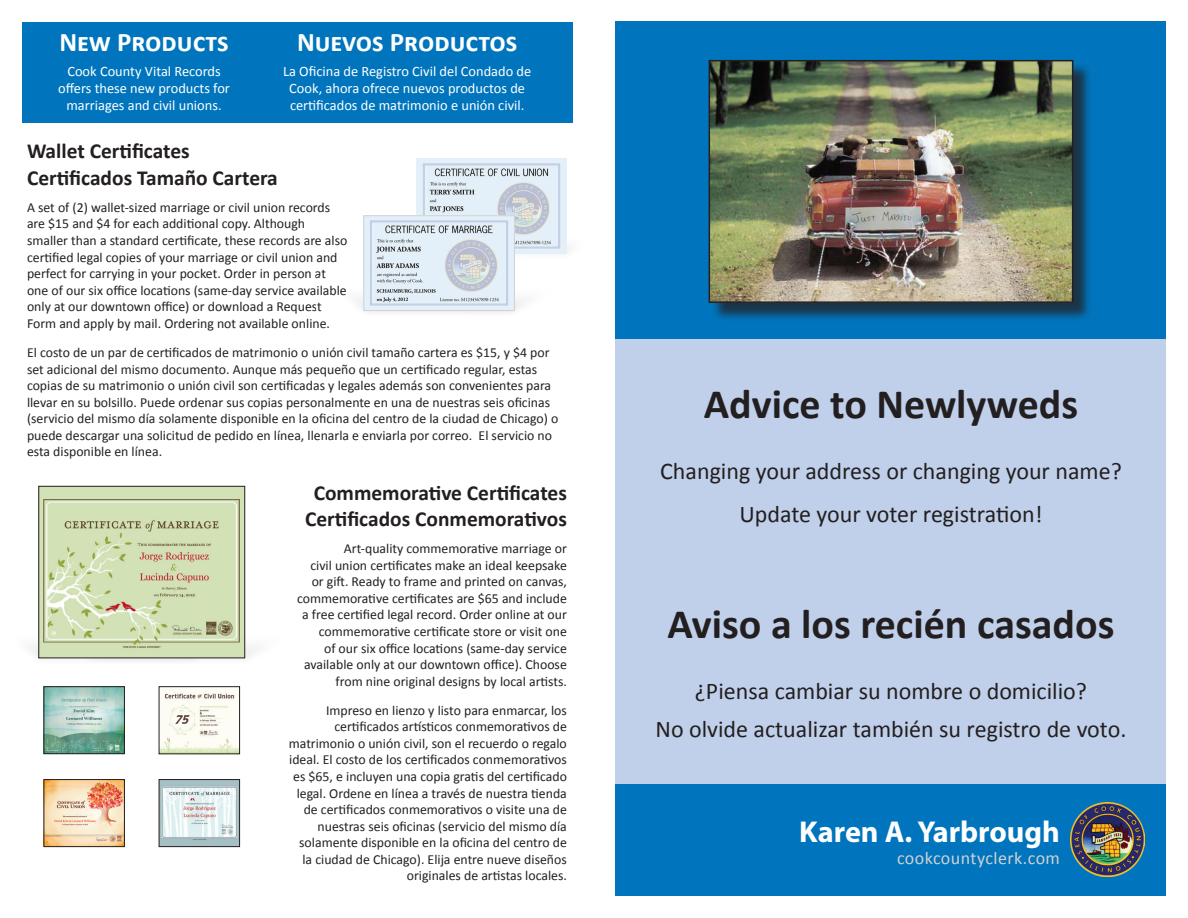
<style>
.page{position:relative;width:1188px;height:918px;background:#fff}
.page>*{position:absolute;margin:0;border:0;box-sizing:border-box;transform-origin:0 0}
.t1{font:700 42px "Calibri";color:#231f20}
.t2{font:700 30.3px "Myriad Pro";color:#fff}
.t3{font:700 27px "Calibri";color:#fff}
.t4{font:24px/43.2px "Calibri";color:#231f20;text-align:center}
.t5{font:700 21.45px/27px "Calibri";color:#231f20}
.t6{font:18px "Calibri";letter-spacing:.025em;color:#d1d2d4}
.t7{font:14.4px/17.2px "Calibri";color:#fff;text-align:center}
.t8{font:13.8px/16.5px "Calibri";color:#231f20}
</style>
<div class="page">
<div style="left:616px;top:22px;width:550px;height:874px;background:#0075bd"></div>
<div style="left:616px;top:339px;width:550px;height:445px;background:#c0d0ea"></div>
<div style="left:711px;top:62px;width:381px;height:259px;background:#231f20;opacity:.75"></div>
<img style="left:712px;top:63px;width:358px;height:237px">
<div style="left:709px;top:60px;width:364px;height:243px;border:2px solid #231f20"></div>
<div style="left:22px;top:22px;width:550px;height:100px;background:#0075bd"></div>
<div style="left:414px;top:233px;width:176px;height:28px;background:#231f20;opacity:.19"></div>
<svg style="left:567px;top:233px;width:23px;height:20px"></svg>
<div style="left:333px;top:282px;width:188px;height:36px;background:#231f20;opacity:.11"></div>
<svg style="left:362px;top:276px;width:162px;height:34px"></svg>
<img style="left:416px;top:159px;width:151px;height:94px">
<img style="left:366px;top:218px;width:147px;height:91px">
<div style="left:364px;top:216px;width:151px;height:95px;border:1px solid #d1d2d4"></div>
<svg style="left:38px;top:622px;width:218px;height:37px"></svg>
<img style="left:40px;top:488px;width:203px;height:168px">
<div style="left:38px;top:486px;width:207px;height:172px;border:1px solid #231f20"></div>
<img style="left:1071px;top:802px;width:74px;height:74px">
<img style="left:46px;top:688px;width:77px;height:64px">
<div style="left:44px;top:686px;width:81px;height:68px;border:1px solid #231f20"></div>
<img style="left:46px;top:781px;width:77px;height:64px">
<div style="left:44px;top:779px;width:81px;height:68px;border:1px solid #231f20"></div>
<img style="left:161px;top:781px;width:77px;height:64px">
<div style="left:159px;top:779px;width:81px;height:68px;border:1px solid #231f20"></div>
<img style="left:161px;top:688px;width:77px;height:64px">
<div style="left:159px;top:686px;width:81px;height:68px;border:1px solid #231f20"></div>
<h3 class="t3" style="left:59px;top:25px;width:171px">New Products</h3>
<p class="t7" style="left:58px;top:62px;width:173px">Cook County Vital Records offers these new products for marriages and civil unions.</p>
<h3 class="t3" style="left:297px;top:25px;width:222px">Nuevos Productos</h3>
<p class="t7" style="left:283px;top:62px;width:250px">La Oficina de Registro Civil del Condado de<br>Cook, ahora ofrece nuevos productos de certificados de matrimonio e unión civil.</p>
<h3 class="t5" style="left:27px;top:136px;width:252px">Wallet Certificates<br>Certificados Tamaño Cartera</h3>
<p class="t8" style="left:27px;top:198px;width:322px">A set of (2) wallet-sized marriage or civil union records are $15 and $4 for each additional copy. Although smaller than a standard certificate, these records are also certified legal copies of your marriage or civil union and perfect for carrying in your pocket. Order in person at one of our six office locations (same-day service available only at our downtown office) or download a Request Form and apply by mail. Ordering not available online.</p>
<p class="t8" style="left:27px;top:343px;width:533px">El costo de un par de certificados de matrimonio o unión civil tamaño cartera es $15, y $4 por set adicional del mismo documento. Aunque más pequeño que un certificado regular, estas copias de su matrimonio o unión civil son certificadas y legales además son convenientes para llevar en su bolsillo. Puede ordenar sus copias personalmente en una de nuestras seis oficinas (servicio del mismo día solamente disponible en la oficina del centro de la ciudad de Chicago) o puede descargar una solicitud de pedido en línea, llenarla e enviarla por correo. El servicio no esta disponible en línea.</p>
<h3 class="t5" style="left:305px;top:479px;width:263px;line-height:25.8px;text-align:center">Commemorative Certificates<br>Certificados Conmemorativos</h3>
<p class="t8" style="left:297px;top:540px;width:271px;text-align:right">Art-quality commemorative marriage or<br>civil union certificates make an ideal keepsake or gift. Ready to frame and printed on canvas, commemorative certificates are $65 and include a free certified legal record. Order online at our commemorative certificate store or visit one<br>of our six office locations (same-day service available only at our downtown office). Choose from nine original designs by local artists.</p>
<p class="t8" style="left:289px;top:701px;width:280px;text-align:right">Impreso en lienzo y listo para enmarcar, los certificados artísticos conmemorativos de matrimonio o unión civil, son el recuerdo o regalo ideal. El costo de los certificados conmemorativos es $65, e incluyen una copia gratis del certificado legal. Ordene en línea a través de nuestra tienda de certificados conmemorativos o visite una de nuestras seis oficinas (servicio del mismo día solamente disponible en la oficina del centro de la ciudad de Chicago). Elija entre nueve diseños originales de artistas locales.</p>
<h1 class="t1" style="left:704px;top:378px;width:376px">Advice to Newlyweds</h1>
<h3 class="t4" style="left:660px;top:449px;width:463px">Changing your address or changing your name?<br>Update your voter registration!</h3>
<h1 class="t1" style="left:668px;top:598px;width:448px">Aviso a los recién casados</h1>
<h3 class="t4" style="left:656px;top:671px;width:472px;line-height:37.8px">¿Piensa cambiar su nombre o domicilio?<br>No olvide actualizar también su registro de voto.</h3>
<h2 class="t2" style="left:799px;top:812px;width:262px">Karen A. Yarbrough</h2>
<h3 class="t6" style="left:897px;top:847px;width:164px">cookcountyclerk.com</h3>
</div>
